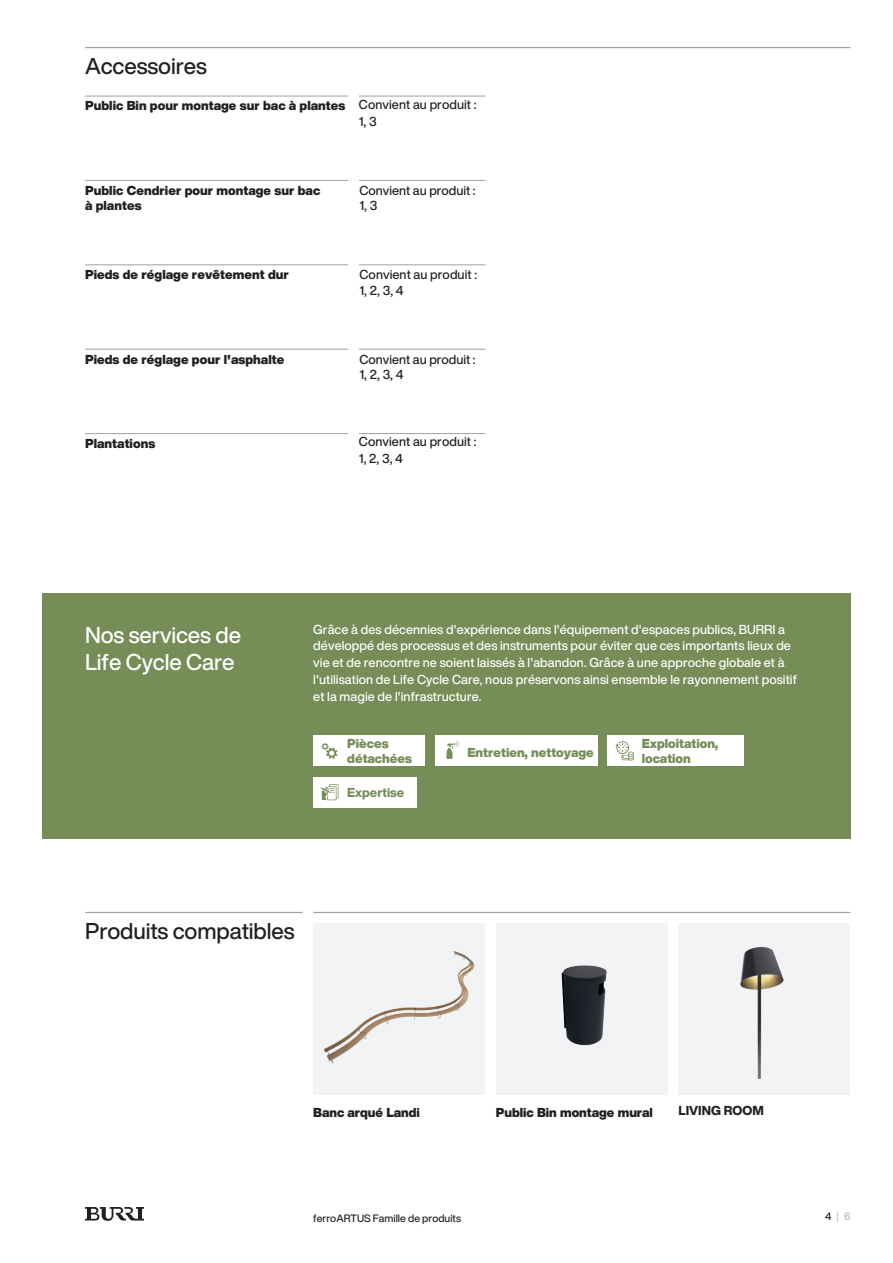
<style>
.page{position:relative;width:893px;height:1263px;background:#fff}
.page>*{position:absolute;margin:0;border:0;box-sizing:border-box;transform-origin:0 0}
.t1{font:500 22.5px "Helvetica Now Display";letter-spacing:-.005em;color:#231f20}
.t2{font:500 22.5px/27px "Helvetica Now Display";letter-spacing:-.005em;color:#fff}
.t3{font:500 12.75px/17px "Helvetica Now Display";letter-spacing:.005em;color:#fff}
.t4{font:900 12.75px/15.3px "Helvetica Now Display";letter-spacing:.005em;color:#231f20}
.t5{font:500 12.75px/15.5px "Helvetica Now Display";letter-spacing:.005em;color:#231f20}
.t6{font:900 12.75px/15.3px "Helvetica Now Display";color:#768d58}
.t7{font:800 12.75px "Helvetica Now Display";color:#231f20}
.t8{font:800 12.75px "Helvetica Now Display";color:#768d58}
.t9{font:500 10.5px "Helvetica Now Display";color:#231f20}
.t10{font:500 10.5px "Helvetica Now Display";color:#b8bcbf}
.s1{color:#231f20}
</style>
<div class="page">
<svg style="left:85px;top:1207px;width:59px;height:14px"></svg>
<div style="left:678px;top:923px;width:172px;height:172px;background:#f2f3f4"></div>
<div style="left:313px;top:923px;width:172px;height:172px;background:#f2f3f4"></div>
<div style="left:496px;top:923px;width:172px;height:172px;background:#f2f3f4"></div>
<img style="left:323px;top:951px;width:152px;height:113px">
<img style="left:561px;top:965px;width:46px;height:81px">
<div style="left:42px;top:593px;width:808px;height:245px;background:#768d58"></div>
<div style="left:313px;top:735px;width:111px;height:31px;background:#fff"></div>
<div style="left:435px;top:735px;width:162px;height:31px;background:#fff"></div>
<div style="left:608px;top:735px;width:136px;height:31px;background:#fff"></div>
<div style="left:313px;top:777px;width:104px;height:31px;background:#fff"></div>
<svg style="left:321px;top:743px;width:16px;height:16px"></svg>
<svg style="left:446px;top:741px;width:14px;height:18px"></svg>
<hr style="left:85px;top:96px;width:263px;height:1px;background:#9fa298">
<hr style="left:85px;top:180px;width:263px;height:1px;background:#9fa298">
<hr style="left:85px;top:265px;width:263px;height:1px;background:#9fa298">
<hr style="left:85px;top:349px;width:263px;height:1px;background:#9fa298">
<hr style="left:85px;top:433px;width:263px;height:1px;background:#9fa298">
<hr style="left:359px;top:96px;width:126px;height:1px;background:#9fa298">
<hr style="left:359px;top:180px;width:126px;height:1px;background:#9fa298">
<hr style="left:359px;top:265px;width:126px;height:1px;background:#9fa298">
<hr style="left:359px;top:349px;width:126px;height:1px;background:#9fa298">
<hr style="left:359px;top:433px;width:126px;height:1px;background:#9fa298">
<hr style="left:85px;top:47px;width:765px;height:1px;background:#9fa298">
<hr style="left:85px;top:912px;width:218px;height:1px;background:#9fa298">
<hr style="left:313px;top:912px;width:537px;height:1px;background:#9fa298">
<img style="left:740px;top:947px;width:44px;height:132px">
<svg style="left:615px;top:741px;width:19px;height:19px"></svg>
<svg style="left:320px;top:784px;width:18px;height:16px"></svg>
<h1 class="t1" style="left:85px;top:50px;width:124px">Accessoires</h1>
<p class="t4" style="left:85px;top:98px;width:262px">Public Bin pour montage sur bac à plantes</p>
<p class="t5" style="left:359px;top:96px;width:119px;line-height:17px">Convient au produit :<br>1, 3</p>
<p class="t4" style="left:85px;top:183px;width:237px">Public Cendrier pour montage sur bac à plantes</p>
<p class="t5" style="left:359px;top:182px;width:117px">Convient au produit :<br>1,3</p>
<p class="t4" style="left:85px;top:267px;width:205px">Pieds de réglage revêtement dur</p>
<p class="t5" style="left:359px;top:267px;width:119px">Convient au produit :<br>1, 2, 3, 4</p>
<p class="t4" style="left:85px;top:351px;width:201px">Pieds de réglage pour l'asphalte</p>
<p class="t5" style="left:359px;top:351px;width:117px">Convient au produit :<br>1, 2, 3, 4</p>
<p class="t4" style="left:85px;top:436px;width:72px">Plantations</p>
<p class="t5" style="left:359px;top:433px;width:119px;line-height:17px">Convient au produit :<br>1, 2, 3, 4</p>
<h1 class="t2" style="left:85px;top:621px;width:158px">Nos services de<br>Life Cycle Care</h1>
<p class="t3" style="left:313px;top:620px;width:485px">Grâce à des décennies d'expérience dans l'équipement d'espaces publics, BURRI a développé des processus et des instruments pour éviter que ces importants lieux de vie et de rencontre ne soient laissés à l'abandon. Grâce à une approche globale et à l'utilisation de Life Cycle Care, nous préservons ainsi ensemble le rayonnement positif et la magie de l'infrastructure.</p>
<p class="t6" style="left:347px;top:735px;width:66px">Pièces détachées</p>
<p class="t6" style="left:467px;top:744px;width:128px">Entretien, nettoyage</p>
<p class="t6" style="left:642px;top:735px;width:78px">Exploitation, location</p>
<p class="t8" style="left:347px;top:783px;width:59px">Expertise</p>
<h1 class="t1" style="left:85px;top:915px;width:211px">Produits compatibles</h1>
<p class="t4" style="left:313px;top:1104px;width:108px">Banc arqué Landi</p>
<p class="t4" style="left:496px;top:1104px;width:159px">Public Bin montage mural</p>
<p class="t7" style="left:678px;top:1102px;width:87px">LIVING ROOM</p>
<p class="t9" style="left:313px;top:1211px;width:149px">ferroARTUS Famille de produits</p>
<p class="t10" style="left:825px;top:1209px;width:27px"><span class="s1">4</span>|6</p>
</div>
